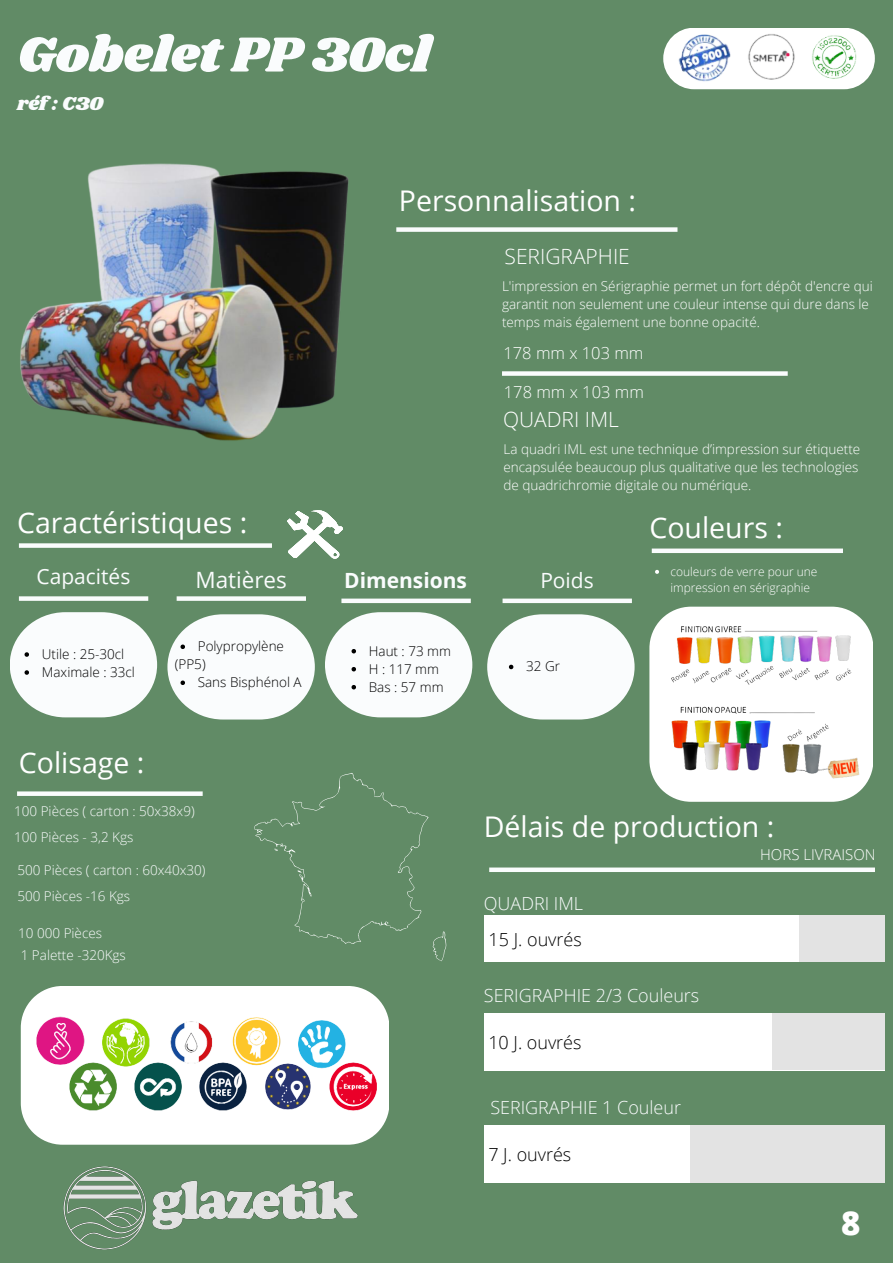
<style>
.page{position:relative;width:893px;height:1264px;background:#fff}
.page>*{position:absolute;margin:0;border:0;box-sizing:border-box;transform-origin:0 0}
.t1{font:51px "Shrikhand";color:#fafcfd}
.t2{font:800 33px "Open Sans";color:#fff}
.t3{font:28.5px "Open Sans";color:#fff}
.t4{font:22.5px "Open Sans";color:#fafcfd}
.t5{font:300 21px "Open Sans";color:#fff}
.t6{font:21px "Open Sans";color:#fafcfd}
.t7{font:700 21px "Open Sans";color:#fafcfd}
.t8{font:19.5px "Shrikhand";color:#fafcfd}
.t9{font:300 18px "Open Sans";color:#fafcfd}
.t10{font:300 18px "Open Sans";color:#000}
.t11{font:300 16.5px "Open Sans";color:#fff}
.t12{font:300 15px "Open Sans";color:#fff}
.t13{font:300 13.5px/18px "Open Sans";color:#fff}
.t14{font:300 13.5px "Open Sans";color:#fafcfd}
.t15{font:300 13.5px "Open Sans";color:#000}
.t16{font:300 12px/16px "Open Sans";color:#fff}
</style>
<div class="page">
<div style="left:0;top:0;width:892px;height:1262px;background:#618b66"></div>
<img style="left:20px;top:163px;width:329px;height:278px">
<svg style="left:649px;top:606px;width:224px;height:195px;background:#e5ece6"></svg>
<img style="left:663px;top:619px;width:202px;height:165px">
<div style="left:396px;top:227px;width:281px;height:5px;background:#fafcfd"></div>
<div style="left:502px;top:371px;width:285px;height:5px;background:#fafcfd"></div>
<div style="left:651px;top:548px;width:191px;height:5px;background:#fafcfd"></div>
<div style="left:19px;top:596px;width:129px;height:5px;background:#fafcfd"></div>
<svg style="left:10px;top:612px;width:147px;height:105px"></svg>
<svg style="left:287px;top:510px;width:56px;height:49px"></svg>
<div style="left:177px;top:596px;width:129px;height:5px;background:#fafcfd"></div>
<div style="left:341px;top:598px;width:130px;height:5px;background:#fafcfd"></div>
<svg style="left:325px;top:612px;width:147px;height:105px"></svg>
<div style="left:502px;top:598px;width:130px;height:5px;background:#fafcfd"></div>
<div style="left:19px;top:543px;width:253px;height:5px;background:#fafcfd"></div>
<div style="left:489px;top:867px;width:385px;height:5px;background:#fafcfd"></div>
<div style="left:17px;top:791px;width:186px;height:5px;background:#fafcfd"></div>
<svg style="left:254px;top:773px;width:192px;height:188px"></svg>
<div style="left:663px;top:28px;width:211px;height:61px;background:#fff;border-radius:31px"></div>
<img style="left:663px;top:28px;width:74px;height:62px">
<img style="left:737px;top:34px;width:43px;height:56px">
<img style="left:780px;top:31px;width:86px;height:59px">
<svg style="left:21px;top:986px;width:366px;height:158px;background:#f4f7f4"></svg>
<svg style="left:655px;top:570px;width:4px;height:4px"></svg>
<svg style="left:487px;top:614px;width:147px;height:105px"></svg>
<img style="left:26px;top:1010px;width:363px;height:108px">
<img style="left:64px;top:1166px;width:293px;height:83px">
<div style="left:484px;top:915px;width:392px;height:46px;background:#fff"></div>
<div style="left:798px;top:915px;width:86px;height:46px;background:#e3e3e3"></div>
<div style="left:484px;top:1012px;width:400px;height:58px;background:#fff"></div>
<div style="left:484px;top:1125px;width:400px;height:57px;background:#fff"></div>
<div style="left:689px;top:1125px;width:195px;height:57px;background:#e3e3e3"></div>
<div style="left:771px;top:1012px;width:113px;height:57px;background:#e3e3e3"></div>
<svg style="left:167px;top:614px;width:148px;height:105px"></svg>
<p class="t1" style="left:17px;top:19px;width:415px">Gobelet PP 30cl</p>
<p class="t8" style="left:17px;top:90px;width:88px">réf : C30</p>
<p class="t3" style="left:399px;top:181px;width:239px">Personnalisation :</p>
<p class="t5" style="left:504px;top:242px;width:127px">SERIGRAPHIE</p>
<p class="t13" style="left:502px;top:277px;width:372px">L'impression en Sérigraphie permet un fort dépôt d'encre qui garantit non seulement une couleur intense qui dure dans le temps mais également une bonne opacité.</p>
<p class="t11" style="left:503px;top:342px;width:141px">178 mm x 103 mm</p>
<p class="t11" style="left:504px;top:380px;width:141px">178 mm x 103 mm</p>
<p class="t5" style="left:503px;top:405px;width:117px">QUADRI IML</p>
<p class="t3" style="left:17px;top:502px;width:231px">Caractéristiques :</p>
<p class="t13" style="left:503px;top:440px;width:358px">La quadri IML est une technique d’impression sur étiquette encapsulée beaucoup plus qualitative que les technologies de quadrichromie digitale ou numérique.</p>
<p class="t3" style="left:649px;top:508px;width:135px">Couleurs :</p>
<p class="t6" style="left:36px;top:561px;width:95px">Capacités</p>
<p class="t4" style="left:195px;top:564px;width:93px">Matières</p>
<p class="t7" style="left:344px;top:566px;width:124px">Dimensions</p>
<p class="t6" style="left:540px;top:566px;width:55px">Poids</p>
<p class="t15" style="left:42px;top:644px;width:84px">Utile : 25-30cl</p>
<p class="t15" style="left:42px;top:662px;width:95px">Maximale : 33cl</p>
<p class="t3" style="left:19px;top:742px;width:127px">Colisage :</p>
<p class="t15" style="left:198px;top:637px;width:88px">Polypropylène</p>
<p class="t15" style="left:198px;top:673px;width:105px">Sans Bisphénol A</p>
<p class="t15" style="left:175px;top:655px;width:32px">(PP5)</p>
<p class="t15" style="left:369px;top:641px;width:84px">Haut : 73 mm</p>
<p class="t15" style="left:369px;top:659px;width:72px">H : 117 mm</p>
<p class="t15" style="left:369px;top:677px;width:76px">Bas : 57 mm</p>
<p class="t15" style="left:526px;top:657px;width:35px">32 Gr</p>
<p class="t16" style="left:670px;top:563px;width:149px">couleurs de verre pour une impression en sérigraphie</p>
<p class="t14" style="left:14px;top:801px;width:182px">100 Pièces ( carton : 50x38x9)</p>
<p class="t14" style="left:14px;top:827px;width:121px">100 Pièces - 3,2 Kgs</p>
<p class="t14" style="left:17px;top:860px;width:190px">500 Pièces ( carton : 60x40x30)</p>
<p class="t14" style="left:17px;top:886px;width:114px">500 Pièces -16 Kgs</p>
<p class="t14" style="left:18px;top:923px;width:85px">10 000 Pièces</p>
<p class="t14" style="left:21px;top:945px;width:107px">1 Palette -320Kgs</p>
<p class="t3" style="left:484px;top:806px;width:292px">Délais de production :</p>
<p class="t9" style="left:484px;top:890px;width:101px">QUADRI IML</p>
<p class="t10" style="left:488px;top:926px;width:95px">15 J. ouvrés</p>
<p class="t9" style="left:484px;top:982px;width:217px">SERIGRAPHIE 2/3 Couleurs</p>
<p class="t10" style="left:488px;top:1029px;width:95px">10 J. ouvrés</p>
<p class="t9" style="left:490px;top:1094px;width:192px">SERIGRAPHIE 1 Couleur</p>
<p class="t10" style="left:488px;top:1141px;width:84px">7 J. ouvrés</p>
<p class="t12" style="left:760px;top:844px;width:117px">HORS LIVRAISON</p>
<p class="t2" style="left:841px;top:1199px;width:21px">8</p>
</div>
